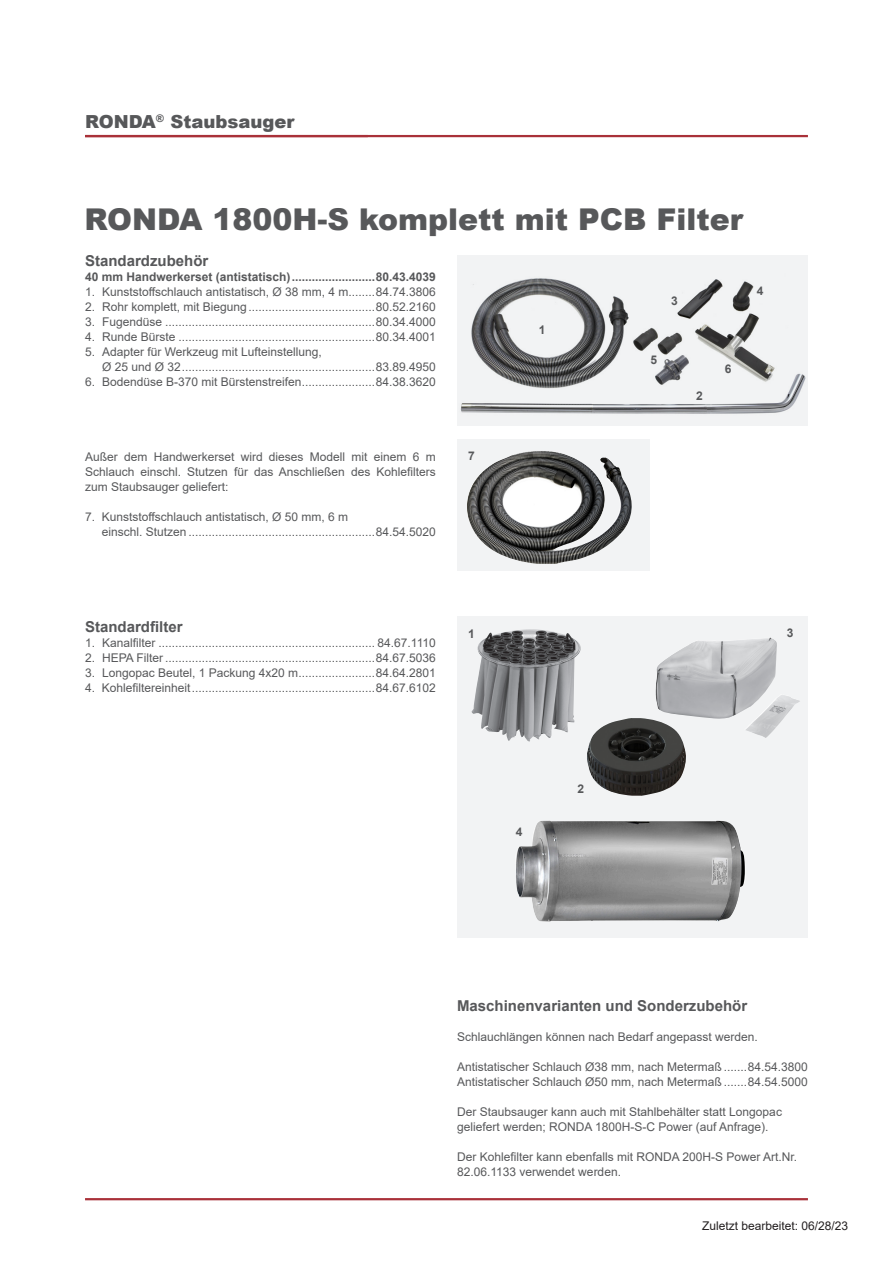
<style>
.page{position:relative;width:893px;height:1263px;background:#fff}
.page>*{position:absolute;margin:0;border:0;box-sizing:border-box;transform-origin:0 0}
.Paragraph_Style_1{font:900 30px "Arial";color:#57585a}
.t1{font:900 18px "Arial";color:#57585a}
.Paragraph_Style_1-2{font:700 15px "Arial";color:#57585a}
.Paragraph_Style_1-3{font:12px/15px "Arial";color:#57585a}
.Paragraph_Style_1-4{font:700 12px "Arial";color:#57585a}
.Paragraph_Style_1-5{font:12px "Arial";color:#231f20}
.t2{font:900 10.5px "Arial";color:#57585a}
</style>
<div class="page">
<hr style="left:85px;top:135px;width:723px;height:2px;background:#a93139">
<hr style="left:85px;top:1198px;width:723px;height:2px;background:#a93139">
<svg style="left:457px;top:255px;width:351px;height:170px;fill:#f2f3f4"></svg>
<div style="left:457px;top:617px;width:351px;height:321px;background:#f2f3f4"></div>
<img style="left:655px;top:637px;width:145px;height:101px">
<img style="left:471px;top:629px;width:110px;height:113px">
<div style="left:457px;top:439px;width:192px;height:132px;background:#f2f3f4"></div>
<img style="left:467px;top:451px;width:165px;height:113px">
<img style="left:587px;top:718px;width:100px;height:78px">
<img style="left:516px;top:820px;width:229px;height:102px">
<p class="t1" style="left:85px;top:108px;width:72px">RONDA</p>
<p class="t2" style="left:156px;top:110px;width:10px">®</p>
<p class="t1" style="left:170px;top:108px;width:126px">Staubsauger</p>
<p class="Paragraph_Style_1" style="left:84px;top:197px;width:660px">RONDA 1800H-S komplett mit PCB Filter</p>
<p class="Paragraph_Style_1-2" style="left:85px;top:250px;width:125px">Standardzubehör</p>
<p class="Paragraph_Style_1-4" style="left:85px;top:268px;width:352px">40 mm Handwerkerset (antistatisch).........................80.43.4039</p>
<p class="Paragraph_Style_1-3" style="left:85px;top:284px;width:352px">1. Kunststoffschlauch antistatisch, Ø 38 mm, 4 m........84.74.3806</p>
<p class="Paragraph_Style_1-3" style="left:85px;top:299px;width:352px">2. Rohr komplett, mit Biegung......................................80.52.2160</p>
<p class="Paragraph_Style_1-3" style="left:85px;top:314px;width:352px">3. Fugendüse ...............................................................80.34.4000</p>
<p class="Paragraph_Style_1-3" style="left:85px;top:329px;width:352px">4. Runde Bürste ...........................................................80.34.4001</p>
<p class="Paragraph_Style_1-3" style="left:102px;top:344px;width:335px;text-indent:-17px">5. Adapter für Werkzeug mit Lufteinstellung,<br>Ø 25 und Ø 32..........................................................83.89.4950</p>
<p class="Paragraph_Style_1-3" style="left:85px;top:374px;width:352px">6. Bodendüse B-370 mit Bürstenstreifen......................84.38.3620</p>
<p class="Paragraph_Style_1-4" style="left:539px;top:321px;width:8px">1</p>
<p class="Paragraph_Style_1-4" style="left:671px;top:293px;width:8px">3</p>
<p class="Paragraph_Style_1-4" style="left:650px;top:351px;width:8px">5</p>
<p class="Paragraph_Style_1-4" style="left:696px;top:387px;width:8px">2</p>
<p class="Paragraph_Style_1-4" style="left:725px;top:360px;width:8px">6</p>
<p class="Paragraph_Style_1-4" style="left:757px;top:282px;width:8px">4</p>
<p class="Paragraph_Style_1-3" style="left:85px;top:449px;width:352px">Außer dem Handwerkerset wird dieses Modell mit einem 6 m<br>Schlauch einschl. Stutzen für das Anschließen des Kohlefilters</p>
<p class="Paragraph_Style_1-3" style="left:85px;top:479px;width:145px">zum Staubsauger geliefert:</p>
<p class="Paragraph_Style_1-3" style="left:102px;top:509px;width:336px;text-indent:-17px">7. Kunststoffschlauch antistatisch, Ø 50 mm, 6 m<br>einschl. Stutzen ........................................................84.54.5020</p>
<p class="Paragraph_Style_1-4" style="left:468px;top:447px;width:8px">7</p>
<p class="Paragraph_Style_1-2" style="left:85px;top:616px;width:99px">Standardfilter</p>
<p class="Paragraph_Style_1-3" style="left:85px;top:635px;width:352px">1. Kanalfilter ................................................................. 84.67.1110</p>
<p class="Paragraph_Style_1-3" style="left:85px;top:650px;width:352px">2. HEPA Filter ...............................................................84.67.5036</p>
<p class="Paragraph_Style_1-3" style="left:85px;top:665px;width:352px">3. Longopac Beutel, 1 Packung 4x20 m.......................84.64.2801</p>
<p class="Paragraph_Style_1-3" style="left:85px;top:680px;width:352px">4. Kohlefiltereinheit.......................................................84.67.6102</p>
<p class="Paragraph_Style_1-4" style="left:468px;top:625px;width:8px">1</p>
<p class="Paragraph_Style_1-4" style="left:787px;top:624px;width:8px">3</p>
<p class="Paragraph_Style_1-4" style="left:516px;top:823px;width:8px">4</p>
<p class="Paragraph_Style_1-4" style="left:577px;top:780px;width:8px">2</p>
<p class="Paragraph_Style_1-2" style="left:457px;top:995px;width:292px">Maschinenvarianten und Sonderzubehör</p>
<p class="Paragraph_Style_1-3" style="left:457px;top:1029px;width:302px">Schlauchlängen können nach Bedarf angepasst werden.</p>
<p class="Paragraph_Style_1-3" style="left:457px;top:1059px;width:352px">Antistatischer Schlauch Ø38 mm, nach Metermaß .......84.54.3800</p>
<p class="Paragraph_Style_1-3" style="left:457px;top:1074px;width:352px">Antistatischer Schlauch Ø50 mm, nach Metermaß .......84.54.5000</p>
<p class="Paragraph_Style_1-3" style="left:457px;top:1104px;width:326px">Der Staubsauger kann auch mit Stahlbehälter statt Longopac geliefert werden; RONDA 1800H-S-C Power (auf Anfrage).</p>
<p class="Paragraph_Style_1-3" style="left:457px;top:1149px;width:342px">Der Kohlefilter kann ebenfalls mit RONDA 200H-S Power Art.Nr.</p>
<p class="Paragraph_Style_1-3" style="left:457px;top:1164px;width:165px">82.06.1133 verwendet werden.</p>
<p class="Paragraph_Style_1-5" style="left:702px;top:1218px;width:148px">Zuletzt bearbeitet: 06/28/23</p>
</div>
